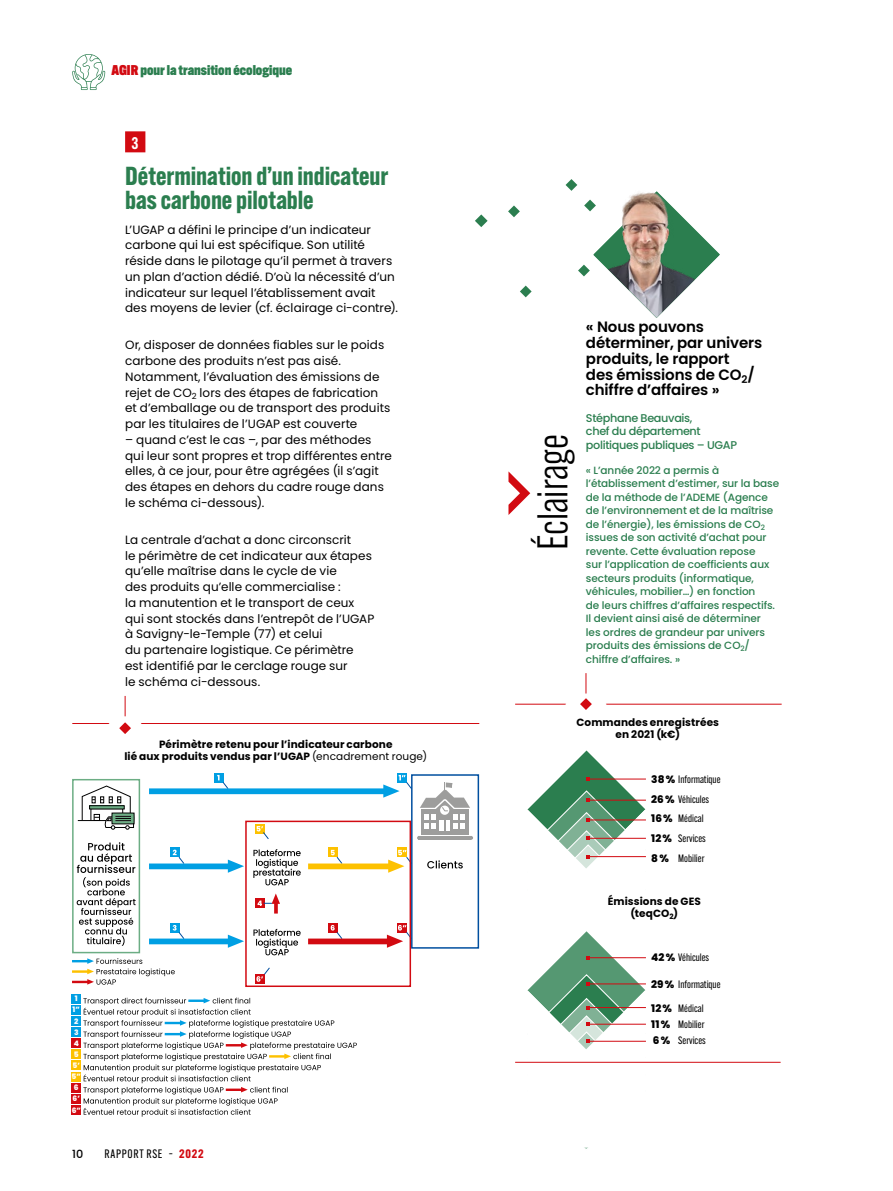
<style>
.page{position:relative;width:893px;height:1191px;background:#fff}
.page>*{position:absolute;margin:0;border:0;box-sizing:border-box;transform-origin:0 0}
.H3_Eclairage{font:42px "Alternate Gothic ATF";color:#000}
.H3_sous-titre_Bold_17{font:700 25.5px/24px "Alternate Gothic ATF";letter-spacing:-.005em;color:#2b7e4f}
.Etiquette_rouge__7pt{font:600 16.5px "Alternate Gothic ATF";color:#fff}
.Eclairage_Verbatim_10{font:600 15px/15.8px "Poppins";letter-spacing:-.01em;color:#000}
.t1{font:900 13.8px "Alternate Gothic ATF";color:#2b7e4f}
.Focus_texte_8{font:12px/15.8px "Poppins";letter-spacing:.005em;color:#000}
.t2{font:12px "Alternate Gothic ATF";letter-spacing:.06em;color:#000}
.Eclairage_Nom__fonction_7_5{font:500 11.25px/13.5px "Poppins";letter-spacing:-.03em;color:#2b7e4f}
.t3{font:500 11.25px "Poppins";color:#000}
.Eclairage_Texte_7{font:500 10.5px/13.5px "Poppins";letter-spacing:-.01em;color:#2b7e4f}
.H4_Titre_tableau{font:700 10.5px/12px "Poppins";letter-spacing:.01em;color:#000;text-align:center}
.Titre_vertical__28pt{font:10.5px "Alternate Gothic ATF";color:#000}
.t4{font:800 7.5px/11.1px "Poppins";color:#fff;text-align:center}
.s1{color:#d20a11}
.s2{font-weight:400}
.s3{font-weight:700;color:#d20a11}
.s4{font-family:"Poppins";font-weight:800}
</style>
<div class="page">
<svg style="left:508px;top:471px;width:22px;height:44px"></svg>
<svg style="left:72px;top:54px;width:33px;height:36px"></svg>
<svg style="left:475px;top:214px;width:13px;height:13px"></svg>
<svg style="left:508px;top:205px;width:12px;height:12px"></svg>
<svg style="left:520px;top:285px;width:12px;height:12px"></svg>
<svg style="left:566px;top:179px;width:16px;height:96px"></svg>
<svg style="left:526px;top:750px;width:122px;height:399px"></svg>
<hr style="left:515px;top:1062px;width:266px;height:1px;background:#d20a11">
<hr style="left:515px;top:704px;width:267px;height:1px;background:#d20a11">
<svg style="left:558px;top:673px;width:56px;height:37px"></svg>
<hr style="left:72px;top:723px;width:407px;height:1px;background:#d20a11">
<svg style="left:108px;top:696px;width:34px;height:38px"></svg>
<div style="left:125px;top:131px;width:20px;height:21px;background:#d20a11"></div>
<div style="left:214px;top:772px;width:9px;height:10px;background:#009fe3"></div>
<div style="left:170px;top:847px;width:9px;height:10px;background:#009fe3"></div>
<div style="left:170px;top:922px;width:9px;height:10px;background:#009fe3"></div>
<div style="left:397px;top:772px;width:10px;height:10px;background:#009fe3"></div>
<svg style="left:328px;top:847px;width:9px;height:3px"></svg>
<div style="left:328px;top:922px;width:9px;height:10px;background:#d20a11"></div>
<svg style="left:255px;top:974px;width:9px;height:9px"></svg>
<div style="left:255px;top:898px;width:9px;height:9px;background:#d20a11"></div>
<svg style="left:397px;top:847px;width:10px;height:3px"></svg>
<div style="left:397px;top:922px;width:10px;height:10px;background:#d20a11"></div>
<div style="left:72px;top:779px;width:68px;height:174px;border:2px solid #6cad84"></div>
<div style="left:411px;top:774px;width:68px;height:174px;border:2px solid #004f9f"></div>
<svg style="left:149px;top:849px;width:95px;height:23px"></svg>
<svg style="left:149px;top:925px;width:95px;height:22px"></svg>
<svg style="left:256px;top:967px;width:14px;height:14px"></svg>
<svg style="left:308px;top:850px;width:104px;height:22px"></svg>
<svg style="left:308px;top:925px;width:104px;height:22px"></svg>
<svg style="left:258px;top:893px;width:22px;height:20px"></svg>
<hr style="left:78px;top:820px;width:53px;height:1px;background:#000">
<div style="left:112px;top:812px;width:23px;height:12px;border:1px solid #000"></div>
<svg style="left:81px;top:785px;width:53px;height:44px"></svg>
<svg style="left:149px;top:775px;width:324px;height:65px"></svg>
<svg style="left:77px;top:842px;width:59px;height:103px"></svg>
<svg style="left:427px;top:860px;width:36px;height:8px"></svg>
<svg style="left:253px;top:849px;width:48px;height:36px"></svg>
<svg style="left:253px;top:929px;width:48px;height:26px"></svg>
<div style="left:71px;top:993px;width:10px;height:10px;background:#009fe3"></div>
<div style="left:71px;top:1005px;width:10px;height:9px;background:#009fe3"></div>
<div style="left:71px;top:1016px;width:10px;height:9px;background:#009fe3"></div>
<div style="left:71px;top:1027px;width:10px;height:9px;background:#009fe3"></div>
<div style="left:71px;top:1038px;width:10px;height:10px;background:#d20a11"></div>
<div style="left:71px;top:1049px;width:10px;height:10px;background:#fdc100"></div>
<div style="left:71px;top:1060px;width:10px;height:10px;background:#fdc100"></div>
<div style="left:71px;top:1071px;width:10px;height:10px;background:#fdc100"></div>
<div style="left:71px;top:1082px;width:10px;height:10px;background:#d20a11"></div>
<svg style="left:83px;top:997px;width:274px;height:119px"></svg>
<div style="left:71px;top:1094px;width:10px;height:9px;background:#d20a11"></div>
<div style="left:71px;top:1105px;width:10px;height:9px;background:#d20a11"></div>
<svg style="left:72px;top:958px;width:103px;height:26px"></svg>
<div style="left:245px;top:820px;width:166px;height:167px;border:2px solid #d20a11"></div>
<img style="left:582px;top:191px;width:138px;height:127px">
<p class="t1" style="left:112px;top:62px;width:182px"><span class="s1">AGIR</span> pour la transition écologique</p>
<p class="Etiquette_rouge__7pt" style="left:131px;top:132px;width:9px">3</p>
<h3 class="H3_sous-titre_Bold_17" style="left:125px;top:164px;width:265px">Détermination d’un indicateur bas carbone pilotable</h3>
<p class="Focus_texte_8" style="left:125px;top:221px;width:274px">L’UGAP a défini le principe d’un indicateur carbone qui lui est spécifique. Son utilité réside dans le pilotage qu’il permet à travers un plan d’action dédié. D’où la nécessité d’un indicateur sur lequel l’établissement avait des moyens de levier (cf. éclairage ci-contre).</p>
<p class="Focus_texte_8" style="left:125px;top:337px;width:267px">Or, disposer de données fiables sur le poids carbone des produits n’est pas aisé.<br>Notamment, l’évaluation des émissions de rejet de CO<sub>2</sub> lors des étapes de fabrication et d’emballage ou de transport des produits par les titulaires de l’UGAP est couverte</p>
<p class="Focus_texte_8" style="left:125px;top:432px;width:268px">– quand c’est le cas –, par des méthodes qui leur sont propres et trop différentes entre elles, à ce jour, pour être agrégées (il s’agit des étapes en dehors du cadre rouge dans le schéma ci-dessous).</p>
<p class="Focus_texte_8" style="left:125px;top:532px;width:251px">La centrale d’achat a donc circonscrit<br>le périmètre de cet indicateur aux étapes qu’elle maîtrise dans le cycle de vie<br>des produits qu’elle commercialise :<br>la manutention et le transport de ceux qui sont stockés dans l’entrepôt de l’UGAP à Savigny-le-Temple (77) et celui<br>du partenaire logistique. Ce périmètre est identifié par le cerclage rouge sur<br>le schéma ci-dessous.</p>
<p class="H4_Titre_tableau" style="left:124px;top:738px;width:304px">Périmètre retenu pour l’indicateur carbone<br>lié aux produits vendus par l’UGAP <span class="s2">(encadrement rouge)</span></p>
<p class="t4" style="left:72px;top:993px;width:11px">1<br>1”<br>2<br>3<br>4<br>5<br>5’<br>5”<br>6<br>6’<br>6”</p>
<p class="t3" style="left:72px;top:1147px;width:13px">10</p>
<p class="t2" style="left:105px;top:1146px;width:101px">RAPPORT RSE – <span class="s3">2022</span></p>
<p class="H3_Eclairage" style="left:527px;top:550px;width:118px;rotate:-90deg">Éclairage</p>
<p class="Eclairage_Verbatim_10" style="left:586px;top:319px;width:178px">« Nous pouvons déterminer, par univers produits, le rapport<br>des émissions de CO<sub>2</sub>/ chiffre d’affaires »</p>
<p class="Eclairage_Nom__fonction_7_5" style="left:586px;top:411px;width:153px">Stéphane Beauvais,<br>chef du département politiques publiques – UGAP</p>
<p class="Eclairage_Texte_7" style="left:586px;top:463px;width:195px">« L’année 2022 a permis à l’établissement d’estimer, sur la base de la méthode de l’ADEME (Agence de l’environnement et de la maîtrise de l’énergie), les émissions de CO<sub>2 </sub>issues de son activité d’achat pour revente. Cette évaluation repose<br>sur l’application de coefficients aux secteurs produits (informatique, véhicules, mobilier…) en fonction<br>de leurs chiffres d’affaires respectifs.<br>Il devient ainsi aisé de déterminer<br>les ordres de grandeur par univers produits des émissions de CO<sub>2</sub>/ chiffre d’affaires. »</p>
<p class="H4_Titre_tableau" style="left:576px;top:716px;width:144px">Commandes enregistrées en 2021 (k€)</p>
<p class="Titre_vertical__28pt" style="left:651px;top:772px;width:71px"><span class="s4">38%</span> Informatique</p>
<p class="Titre_vertical__28pt" style="left:651px;top:792px;width:59px"><span class="s4">26%</span> Véhicules</p>
<p class="Titre_vertical__28pt" style="left:651px;top:812px;width:54px"><span class="s4">16%</span> Médical</p>
<p class="Titre_vertical__28pt" style="left:651px;top:832px;width:56px"><span class="s4">12%</span> Services</p>
<p class="Titre_vertical__28pt" style="left:651px;top:851px;width:55px"><span class="s4">8%</span> Mobilier</p>
<p class="H4_Titre_tableau" style="left:608px;top:895px;width:95px">Émissions de GES (teqCO<sub>2</sub>)</p>
<p class="Titre_vertical__28pt" style="left:651px;top:951px;width:59px"><span class="s4">42%</span> Véhicules</p>
<p class="Titre_vertical__28pt" style="left:651px;top:978px;width:71px"><span class="s4">29%</span> Informatique</p>
<p class="Titre_vertical__28pt" style="left:651px;top:1001px;width:54px"><span class="s4">12%</span> Médical</p>
<p class="Titre_vertical__28pt" style="left:651px;top:1018px;width:55px"><span class="s4">11%</span> Mobilier</p>
<p class="Titre_vertical__28pt" style="left:653px;top:1034px;width:55px"><span class="s4">6%</span> Services</p>
</div>
